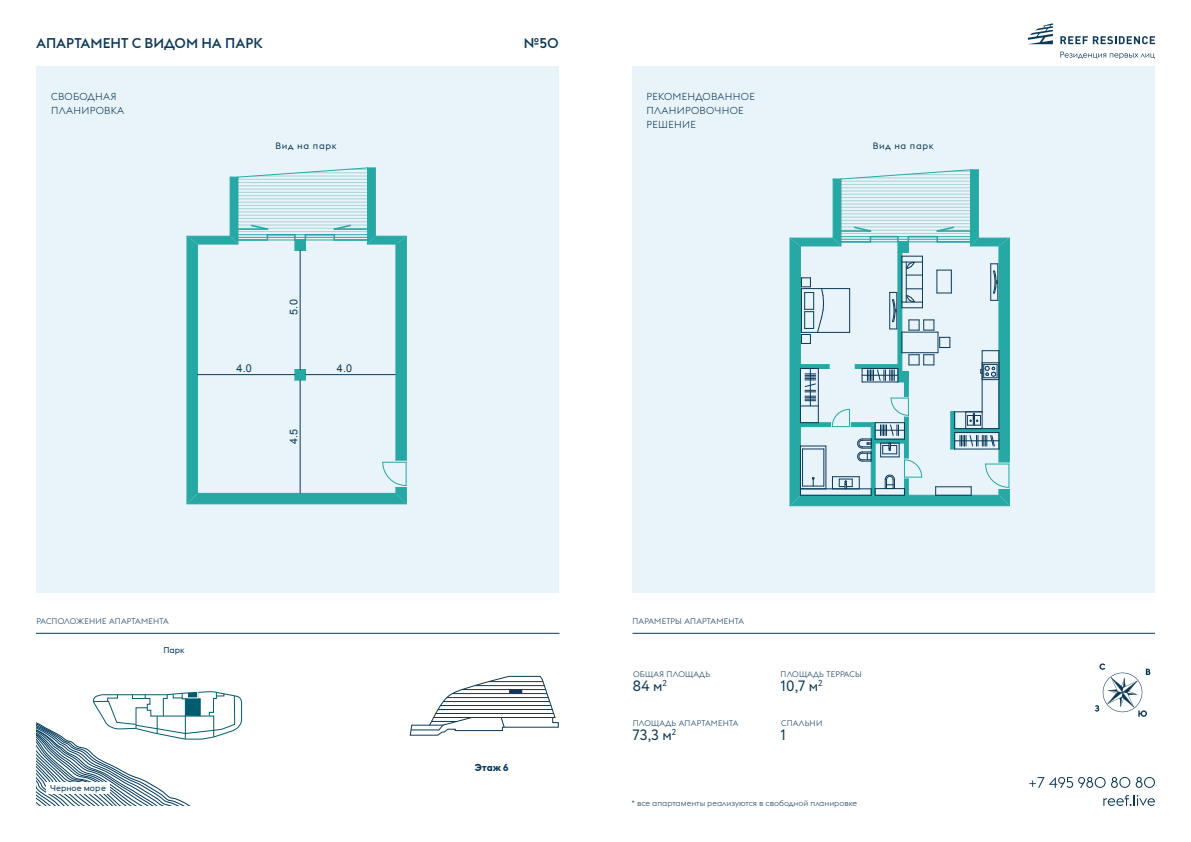
<style>
.page{position:relative;width:1191px;height:842px;background:#fff}
.page>*{position:absolute;margin:0;border:0;box-sizing:border-box;transform-origin:0 0}
.t1{font:15px "Circe";color:#0b3958}
.t2{font:500 14px "Euclid Flex";color:#0b3958}
.t3{font:10.7px "Arial";color:#0b3958}
.t4{font:300 10px/14px "Euclid Flex";letter-spacing:.025em;color:#0b3958}
.t5{font:700 10px "Euclid Flex";color:#0b3958}
.t6{font:9.1px "Euclid Flex";letter-spacing:.075em;color:#0b3958}
.t7{font:8.5px "Euclid Flex";color:#003a5d}
.t8{font:300 8px "Euclid Flex";letter-spacing:.025em;color:#0b3958}
.t9{font:300 8px "Euclid Flex";color:#0b3958}
</style>
<div class="page">
<div style="left:36px;top:67px;width:523px;height:526px;background:#e9f3fa"></div>
<hr style="left:36px;top:633px;width:523px;height:1px;background:#0b3958">
<hr style="left:187px;top:504px;width:219px;height:1px;background:#26a8a4">
<svg style="left:187px;top:167px;width:220px;height:337px"></svg>
<hr style="left:306px;top:374px;width:89px;height:1px;background:#0b3958">
<hr style="left:300px;top:380px;width:1px;height:113px;background:#0b3958">
<hr style="left:300px;top:251px;width:1px;height:119px;background:#0b3958">
<svg style="left:409px;top:675px;width:150px;height:61px"></svg>
<hr style="left:509px;top:689px;width:13px;height:4px;background:#0b3958">
<div style="left:632px;top:67px;width:523px;height:526px;background:#e9f3fa"></div>
<svg style="left:1095px;top:663px;width:55px;height:54px"></svg>
<hr style="left:632px;top:633px;width:523px;height:1px;background:#0b3958">
<hr style="left:789px;top:238px;width:1px;height:268px;background:#26a8a4">
<svg style="left:790px;top:169px;width:220px;height:337px"></svg>
<svg style="left:36px;top:691px;width:206px;height:115px"></svg>
<svg style="left:1029px;top:777px;width:76px;height:11px"></svg>
<svg style="left:1111px;top:777px;width:44px;height:11px"></svg>
<svg style="left:1103px;top:795px;width:52px;height:11px"></svg>
<svg style="left:1060px;top:36px;width:95px;height:8px"></svg>
<svg style="left:1028px;top:23px;width:25px;height:21px"></svg>
<svg style="left:1060px;top:52px;width:94px;height:7px"></svg>
<h2 class="t2" style="left:36px;top:35px;width:228px">АПАРТАМЕНТ С ВИДОМ НА ПАРК</h2>
<h2 class="t2" style="left:524px;top:35px;width:37px">№50</h2>
<p class="t4" style="left:51px;top:90px;width:75px">СВОБОДНАЯ<br>ПЛАНИРОВКА</p>
<p class="t6" style="left:276px;top:140px;width:63px">Вид на парк</p>
<h3 class="t3" style="left:287px;top:315px;width:17px;rotate:-90deg">5.0</h3>
<h3 class="t3" style="left:236px;top:361px;width:17px">4.0</h3>
<h3 class="t3" style="left:337px;top:361px;width:17px">4.0</h3>
<h3 class="t3" style="left:341px;top:361px;width:17px">4.0</h3>
<h3 class="t3" style="left:287px;top:444px;width:17px;rotate:-90deg">4.5</h3>
<p class="t8" style="left:36px;top:617px;width:134px">РАСПОЛОЖЕНИЕ АПАРТАМЕНТА</p>
<p class="t7" style="left:50px;top:783px;width:57px">Черное море</p>
<p class="t7" style="left:163px;top:645px;width:23px">Парк</p>
<p class="t5" style="left:475px;top:761px;width:35px">Этаж 6</p>
<p class="t4" style="left:646px;top:90px;width:110px">РЕКОМЕНДОВАННОЕ<br>ПЛАНИРОВОЧНОЕ<br>РЕШЕНИЕ</p>
<p class="t6" style="left:872px;top:140px;width:63px">Вид на парк</p>
<p class="t8" style="left:632px;top:617px;width:113px">ПАРАМЕТРЫ АПАРТАМЕНТА</p>
<p class="t8" style="left:633px;top:670px;width:78px">ОБЩАЯ ПЛОЩАДЬ</p>
<h1 class="t1" style="left:632px;top:676px;width:36px">84 м<sup>2</sup></h1>
<h1 class="t1" style="left:632px;top:725px;width:45px">73,3 м<sup>2</sup></h1>
<p class="t8" style="left:633px;top:718px;width:107px">ПЛОЩАДЬ АПАРТАМЕНТА</p>
<p class="t8" style="left:780px;top:670px;width:83px">ПЛОЩАДЬ ТЕРРАСЫ</p>
<h1 class="t1" style="left:780px;top:676px;width:44px">10,7 м<sup>2</sup></h1>
<p class="t8" style="left:781px;top:718px;width:43px">СПАЛЬНИ</p>
<h1 class="t1" style="left:780px;top:725px;width:7px">1</h1>
<p class="t9" style="left:631px;top:798px;width:227px">* все апартаменты реализуются в свободной планировке</p>
</div>
